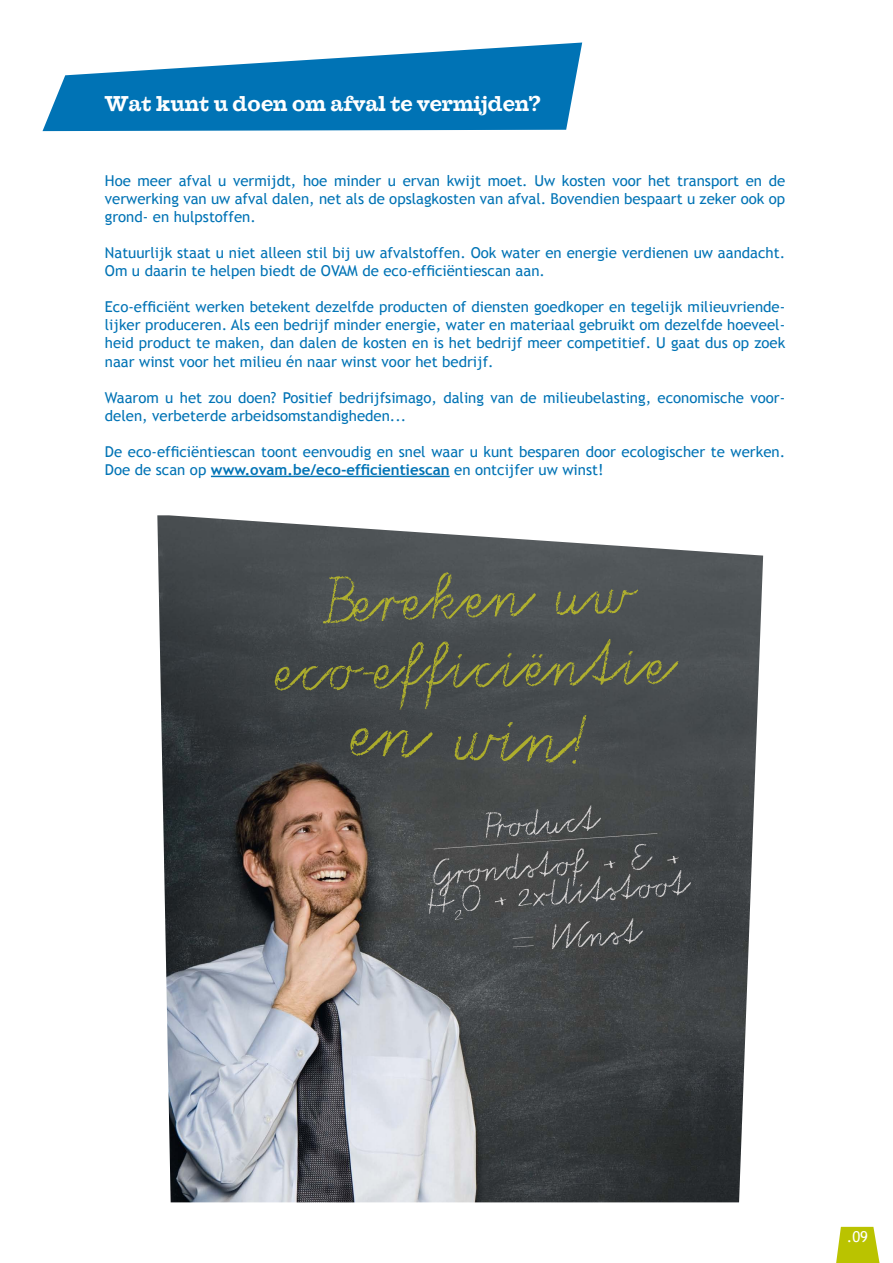
<style>
.page{position:relative;width:893px;height:1263px;background:#fff}
.page>*{position:absolute;margin:0;border:0;box-sizing:border-box;transform-origin:0 0}
.t1{font:700 21px "Farao";color:#fff}
.t2{font:15px/18px "Trebuchet MS";color:#0073b5}
.t3{font:15px "Trebuchet MS";color:#fff}
.s1{font-weight:700}
</style>
<div class="page">
<hr style="left:211px;top:476px;width:239px;height:1px;background:#0073b5">
<svg style="left:43px;top:43px;width:539px;height:88px;fill:#0073b5"></svg>
<svg style="left:157px;top:515px;width:606px;height:687px;background:#666767"></svg>
<svg style="left:836px;top:1227px;width:43px;height:36px;background:#c2ca1d"></svg>
<h1 class="t1" style="left:105px;top:92px;width:437px">Wat kunt u doen om afval te vermijden?</h1>
<p class="t2" style="left:105px;top:172px;width:682px;text-align:justify">Hoe meer afval u vermijdt, hoe minder u ervan kwijt moet. Uw kosten voor het transport en de verwerking van uw afval dalen, net als de opslagkosten van afval. Bovendien bespaart u zeker ook op grond- en hulpstoffen.</p>
<p class="t2" style="left:105px;top:244px;width:682px">Natuurlijk staat u niet alleen stil bij uw afvalstoffen. Ook water en energie verdienen uw aandacht.<br>Om u daarin te helpen biedt de OVAM de eco-efficiëntiescan aan.</p>
<p class="t2" style="left:105px;top:298px;width:682px;text-align:justify">Eco-efficiënt werken betekent dezelfde producten of diensten goedkoper en tegelijk milieuvriende&shy;lijker produceren. Als een bedrijf minder energie, water en materiaal gebruikt om dezelfde hoeveel&shy;heid product te maken, dan dalen de kosten en is het bedrijf meer competitief. U gaat dus op zoek naar winst voor het milieu én naar winst voor het bedrijf.</p>
<p class="t2" style="left:105px;top:388px;width:682px">Waarom u het zou doen? Positief bedrijfsimago, daling van de milieubelasting, economische voor&shy;delen, verbeterde arbeidsomstandigheden...</p>
<p class="t2" style="left:105px;top:442px;width:682px">De eco-efficiëntiescan toont eenvoudig en snel waar u kunt besparen door ecologischer te werken.<br>Doe de scan op <span class="s1">www.ovam.be/eco-efficientiescan</span> en ontcijfer uw winst!</p>
<p class="t3" style="left:847px;top:1228px;width:23px">.09</p>
</div>
